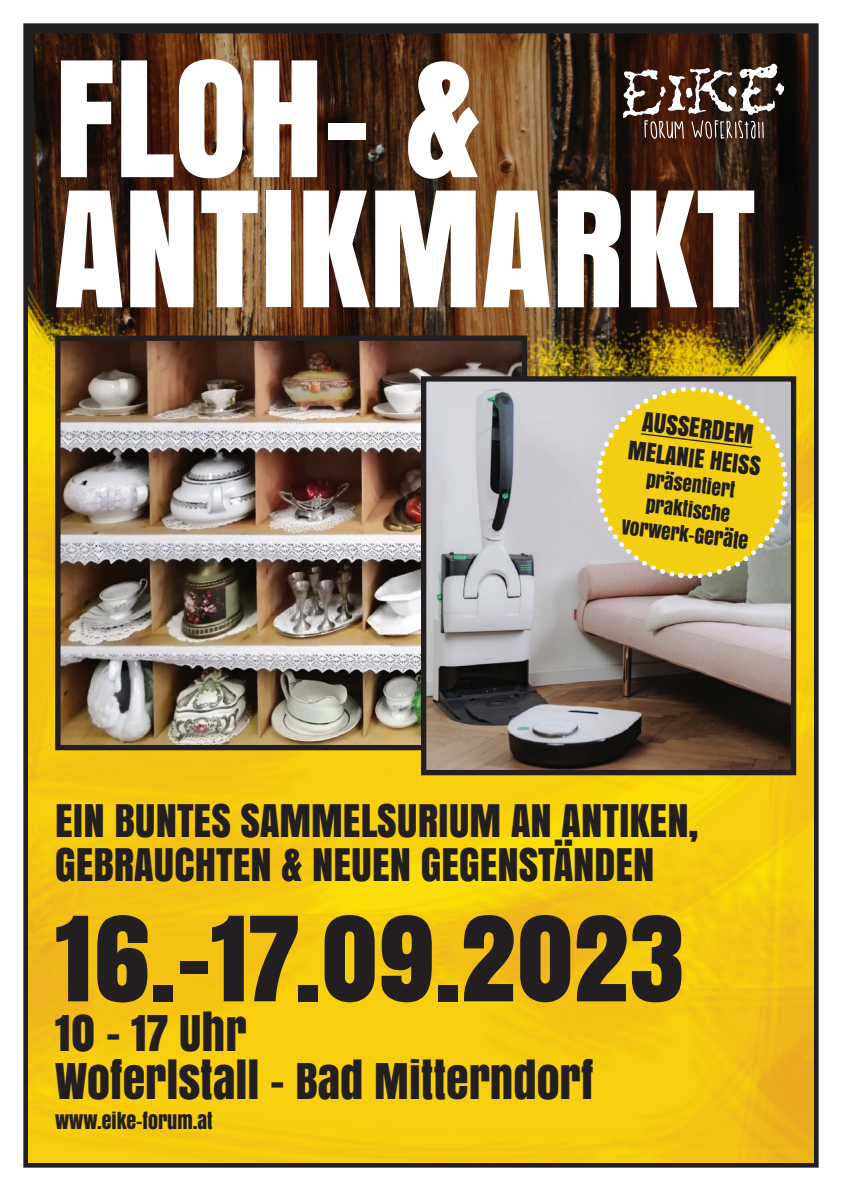
<style>
.page{position:relative;width:842px;height:1191px;background:#fff}
.page>*{position:absolute;margin:0;border:0;box-sizing:border-box;transform-origin:0 0}
.t1{font:150px/130px "Anton";color:#fff}
.t2{font:110px "Anton";color:#231f20}
.t3{font:46px/48px "Anton";color:#231f20}
.t4{font:42px/44px "Anton";color:#231f20}
.t5{font:25px "Anton";color:#231f20}
.t6{font:24px "Anton";color:#231f20}
.t7{font:20px "Anton";color:#231f20}
.t8{font:19px/25px "Anton";color:#231f20;text-align:center}
.s1{font-size:20px}
</style>
<div class="page">
<img style="left:34px;top:34px;width:774px;height:133px">
<div style="left:23px;top:23px;width:796px;height:1144px;border:10px solid #231f20"></div>
<img style="left:28px;top:167px;width:786px;height:995px">
<svg style="left:620px;top:60px;width:168px;height:82px;background:#5d4941"></svg>
<img style="left:61px;top:341px;width:460px;height:403px">
<div style="left:55px;top:335px;width:472px;height:415px;border:5px solid #231f20"></div>
<img style="left:427px;top:382px;width:363px;height:387px">
<div style="left:421px;top:376px;width:375px;height:399px;border:5px solid #231f20"></div>
<svg style="left:593px;top:383px;width:198px;height:198px;background:#e2c94a"></svg>
<h1 class="t1" style="left:55px;top:49px;width:703px">FLOH- &amp;<br>ANTIKMARKT</h1>
<p class="t5" style="left:645px;top:401px;width:113px;rotate:7deg">AUSSERDEM</p>
<p class="t6" style="left:630px;top:431px;width:124px;rotate:7deg">ME LANIE HE ISS</p>
<p class="t8" style="left:629px;top:464px;width:129px;rotate:7deg">PRÄSENTIERT<br>PRAKTISCHE<br>VORWERK-<span class="s1">GERÄTE</span></p>
<p class="t4" style="left:55px;top:797px;width:645px">EIN BUNTES SAMMELSURIUM AN ANTIKEN,<br>GEBRAUCHTEN &amp; NEUEN GEGENSTÄNDEN</p>
<h2 class="t2" style="left:55px;top:872px;width:631px">16.–17.09.2023</h2>
<p class="t3" style="left:55px;top:1007px;width:540px">10 – 17 UHR<br>WOFERLSTALL – BAD MITTERNDORF</p>
<p class="t7" style="left:55px;top:1105px;width:159px">WWW.EIKE-FORUM.AT</p>
</div>
